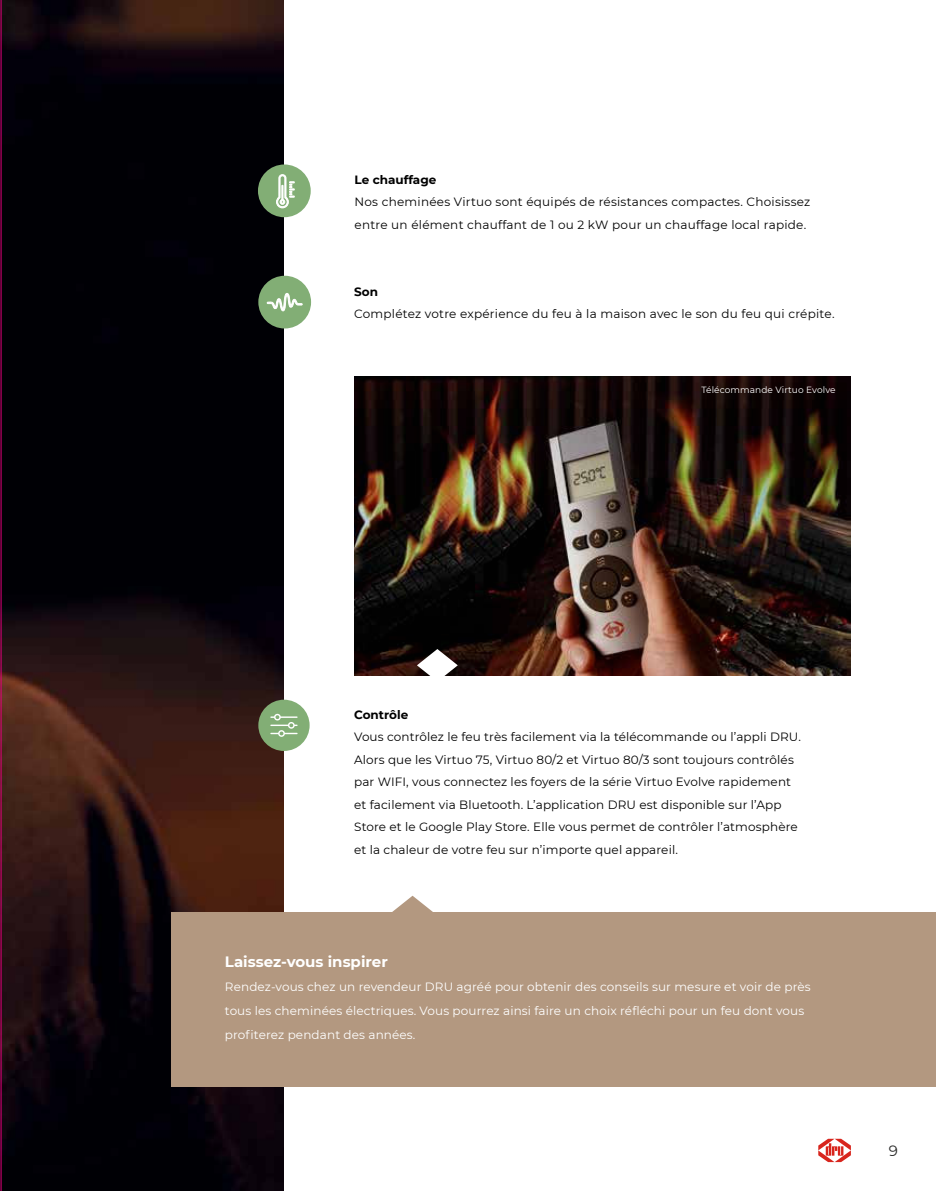
<style>
.page{position:relative;width:936px;height:1191px;background:#fff}
.page>*{position:absolute;margin:0;border:0;box-sizing:border-box;transform-origin:0 0}
.t1{font:700 15px "Montserrat";color:#fff}
.t2{font:15px "Montserrat";color:#282827}
.t3{font:12px/22.5px "Montserrat";letter-spacing:.01em;color:#000}
.t4{font:12px/24px "Montserrat";letter-spacing:.01em;color:#fff}
.t5{font:700 12px "Montserrat";color:#000}
.t6{font:9px "Montserrat";letter-spacing:.01em;color:#fff}
</style>
<div class="page">
<svg style="left:818px;top:1138px;width:32px;height:24px"></svg>
<img style="left:0;top:0;width:283px;height:1191px">
<img style="left:355px;top:376px;width:495px;height:300px">
<div style="left:258px;top:276px;width:53px;height:52px;background:#82ae75;border-radius:50%"></div>
<svg style="left:267px;top:293px;width:35px;height:18px"></svg>
<div style="left:258px;top:164px;width:53px;height:53px;background:#82ae75;border-radius:50%"></div>
<svg style="left:276px;top:174px;width:18px;height:34px"></svg>
<div style="left:258px;top:699px;width:51px;height:52px;background:#82ae75;border-radius:50%"></div>
<svg style="left:270px;top:714px;width:27px;height:23px"></svg>
<svg style="left:417px;top:649px;width:41px;height:27px"></svg>
<div style="left:172px;top:912px;width:763px;height:174px;background:#b39880"></div>
<svg style="left:392px;top:895px;width:41px;height:17px"></svg>
<hr style="left:1px;top:0;width:1px;height:1191px;background:#e5007d">
<p class="t5" style="left:354px;top:173px;width:83px">Le chauffage</p>
<p class="t3" style="left:354px;top:191px;width:457px">Nos cheminées Virtuo sont équipés de résistances compactes. Choisissez entre un élément chauffant de 1 ou 2 kW pour un chauffage local rapide.</p>
<p class="t5" style="left:354px;top:286px;width:25px">Son</p>
<p class="t3" style="left:354px;top:303px;width:482px">Complétez votre expérience du feu à la maison avec le son du feu qui crépite.</p>
<p class="t6" style="left:701px;top:385px;width:136px">Télécommande Virtuo Evolve</p>
<p class="t5" style="left:354px;top:708px;width:56px">Contrôle</p>
<p class="t3" style="left:354px;top:725px;width:448px">Vous contrôlez le feu très facilement via la télécommande ou l’appli DRU.<br>Alors que les Virtuo 75, Virtuo 80/2 et Virtuo 80/3 sont toujours contrôlés par WIFI, vous connectez les foyers de la série Virtuo Evolve rapidement et facilement via Bluetooth. L’application DRU est disponible sur l’App Store et le Google Play Store. Elle vous permet de contrôler l’atmosphère et la chaleur de votre feu sur n’importe quel appareil.</p>
<p class="t1" style="left:225px;top:954px;width:164px">Laissez-vous inspirer</p>
<p class="t4" style="left:225px;top:975px;width:587px">Rendez-vous chez un revendeur DRU agréé pour obtenir des conseils sur mesure et voir de près tous les cheminées électriques. Vous pourrez ainsi faire un choix réfléchi pour un feu dont vous profiterez pendant des années.</p>
<p class="t2" style="left:888px;top:1142px;width:11px">9</p>
</div>
